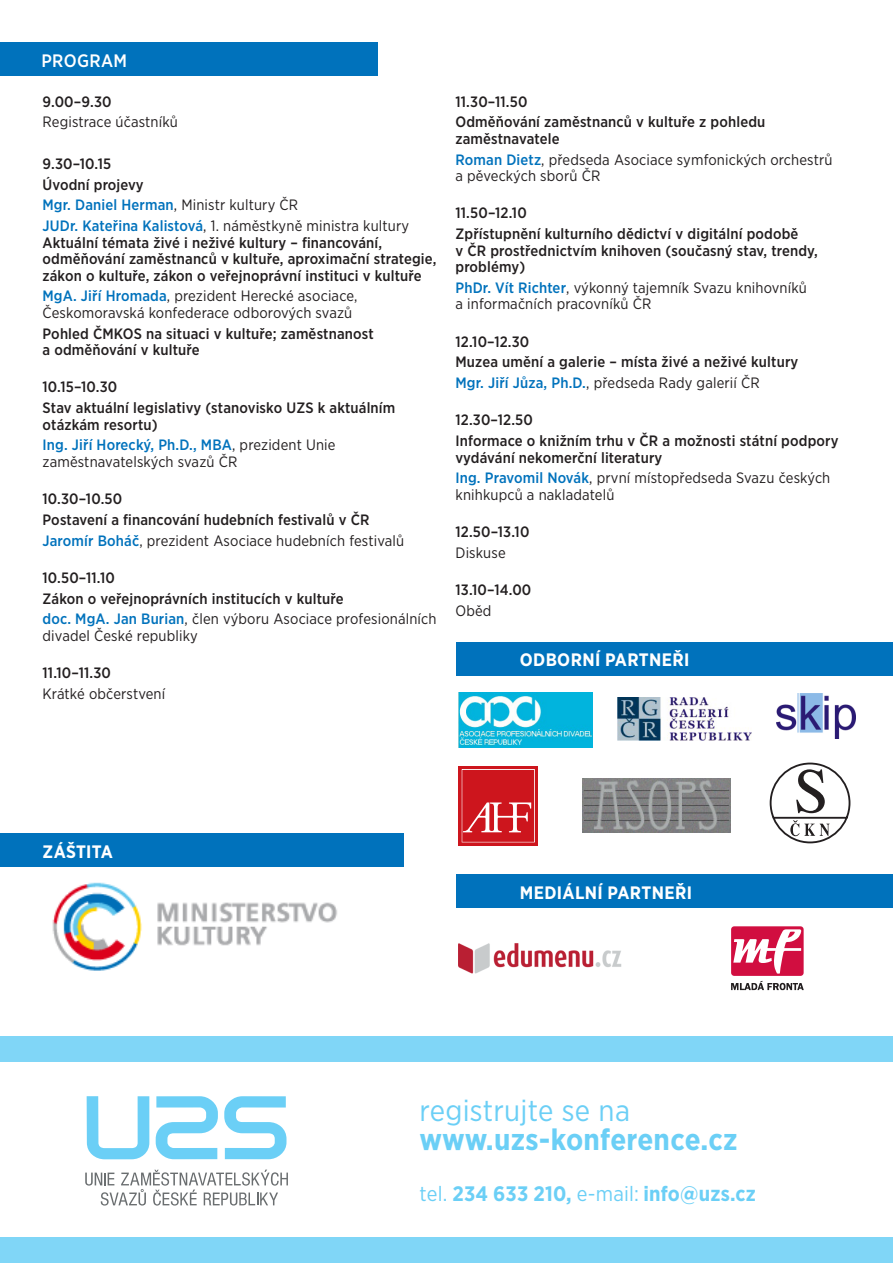
<style>
.page{position:relative;width:893px;height:1263px;background:#fff}
.page>*{position:absolute;margin:0;border:0;box-sizing:border-box;transform-origin:0 0}
.t1{font:700 29.85px/28.5px "Gotham Narrow";letter-spacing:.01em;color:#6bcff6}
.t2{font:700 20.85px "Gotham Narrow";letter-spacing:.01em;color:#6bcff6}
.t3{font:700 18px "Gotham Narrow";letter-spacing:.02em;color:#fff}
.t4{font:500 18px "Gotham Narrow";letter-spacing:.02em;color:#fff}
.t5{font:500 15px/16.5px "Gotham Narrow";letter-spacing:.01em;color:#231f20}
.t6{font:15px/16.5px "Gotham Narrow";letter-spacing:.01em;color:#231f20}
.s1{font-weight:500;color:#0072bc}
.s2{color:#0072bc}
.s3{font-weight:400}
</style>
<div class="page">
<div style="left:0;top:833px;width:404px;height:34px;background:#0072bc"></div>
<div style="left:0;top:1237px;width:893px;height:26px;background:#80d6f7"></div>
<div style="left:0;top:1037px;width:893px;height:25px;background:#80d6f7"></div>
<svg style="left:85px;top:1169px;width:203px;height:36px"></svg>
<svg style="left:87px;top:1096px;width:199px;height:63px"></svg>
<div style="left:0;top:43px;width:377px;height:33px;background:#0072bc"></div>
<img style="left:52px;top:882px;width:285px;height:89px">
<div style="left:456px;top:642px;width:437px;height:33px;background:#0072bc"></div>
<div style="left:456px;top:874px;width:437px;height:34px;background:#0072bc"></div>
<img style="left:458px;top:693px;width:134px;height:54px">
<img style="left:776px;top:693px;width:79px;height:45px">
<svg style="left:770px;top:763px;width:80px;height:80px"></svg>
<img style="left:582px;top:779px;width:148px;height:54px">
<svg style="left:458px;top:766px;width:80px;height:80px"></svg>
<svg style="left:462px;top:769px;width:73px;height:73px;background:#d3343b"></svg>
<img style="left:458px;top:943px;width:164px;height:31px">
<div style="left:731px;top:926px;width:73px;height:50px;background:#d10e40;border-radius:3px"></div>
<svg style="left:733px;top:929px;width:68px;height:45px"></svg>
<svg style="left:731px;top:981px;width:73px;height:9px"></svg>
<img style="left:618px;top:697px;width:134px;height:43px">
<p class="t4" style="left:41px;top:49px;width:87px">PROGRAM</p>
<p class="t5" style="left:43px;top:93px;width:71px">9.00–9.30</p>
<p class="t6" style="left:43px;top:114px;width:137px">Registrace účastníků</p>
<p class="t5" style="left:43px;top:155px;width:70px">9.30–10.15</p>
<p class="t5" style="left:43px;top:176px;width:103px">Úvodní projevy</p>
<p class="t6" style="left:43px;top:197px;width:257px"><span class="s1">Mgr. Daniel Herman</span>, Ministr kultury ČR</p>
<p class="t5" style="left:43px;top:217px;width:395px"><span class="s2">JUDr. Kateřina Kalistová</span><span class="s3">, 1. náměstkyně ministra kultury </span>Aktuální témata živé i neživé kultury – financování, odměňování zaměstnanců v kultuře, aproximační strategie, zákon o kultuře, zákon o veřejnoprávní instituci v kultuře</p>
<p class="t6" style="left:43px;top:288px;width:316px"><span class="s1">MgA. Jiří Hromada</span>, prezident Herecké asociace,<br>Českomoravská konfederace odborových svazů</p>
<p class="t5" style="left:43px;top:325px;width:333px">Pohled ČMKOS na situaci v kultuře; zaměstnanost a odměňování v kultuře</p>
<p class="t5" style="left:43px;top:379px;width:76px">10.15–10.30</p>
<p class="t5" style="left:43px;top:399px;width:354px">Stav aktuální legislativy (stanovisko UZS k aktuálním otázkám resortu)</p>
<p class="t6" style="left:43px;top:437px;width:295px"><span class="s1">Ing. Jiří Horecký, Ph.D., MBA</span>, prezident Unie zaměstnavatelských svazů ČR</p>
<p class="t5" style="left:43px;top:490px;width:81px">10.30–10.50</p>
<p class="t5" style="left:43px;top:511px;width:328px">Postavení a financování hudebních festivalů v ČR</p>
<p class="t6" style="left:43px;top:532px;width:363px"><span class="s1">Jaromír Boháč</span>, prezident Asociace hudebních festivalů</p>
<p class="t5" style="left:43px;top:569px;width:74px">10.50–11.10</p>
<p class="t5" style="left:43px;top:590px;width:303px">Zákon o veřejnoprávních institucích v kultuře</p>
<p class="t6" style="left:43px;top:611px;width:396px"><span class="s1">doc. MgA. Jan Burian</span>, člen výboru Asociace profesionálních divadel České republiky</p>
<p class="t5" style="left:43px;top:664px;width:70px">11.10–11.30</p>
<p class="t6" style="left:43px;top:685px;width:124px">Krátké občerstvení</p>
<p class="t5" style="left:455px;top:93px;width:73px">11.30–11.50</p>
<p class="t5" style="left:455px;top:114px;width:311px">Odměňování zaměstnanců v kultuře z pohledu zaměstnavatele</p>
<p class="t6" style="left:455px;top:151px;width:379px"><span class="s1">Roman Dietz</span>, předseda Asociace symfonických orchestrů a pěveckých sborů ČR</p>
<p class="t5" style="left:455px;top:205px;width:73px">11.50–12.10</p>
<p class="t5" style="left:455px;top:225px;width:364px">Zpřístupnění kulturního dědictví v digitální podobě<br>v ČR prostřednictvím knihoven (současný stav, trendy, problémy)</p>
<p class="t6" style="left:455px;top:279px;width:353px"><span class="s1">PhDr. Vít Richter</span>, výkonný tajemník Svazu knihovníků a informačních pracovníků ČR</p>
<p class="t5" style="left:455px;top:333px;width:75px">12.10–12.30</p>
<p class="t5" style="left:455px;top:354px;width:344px">Muzea umění a galerie – místa živé a neživé kultury</p>
<p class="t6" style="left:455px;top:374px;width:306px"><span class="s1">Mgr. Jiří Jůza, Ph.D.</span>, předseda Rady galerií ČR</p>
<p class="t5" style="left:455px;top:412px;width:79px">12.30–12.50</p>
<p class="t5" style="left:455px;top:432px;width:385px">Informace o knižním trhu v ČR a možnosti státní podpory vydávání nekomerční literatury</p>
<p class="t6" style="left:455px;top:470px;width:376px"><span class="s1">Ing. Pravomil Novák</span>, první místopředseda Svazu českých knihkupců a nakladatelů</p>
<p class="t5" style="left:455px;top:523px;width:75px">12.50–13.10</p>
<p class="t6" style="left:455px;top:544px;width:52px">Diskuse</p>
<p class="t5" style="left:455px;top:581px;width:77px">13.10–14.00</p>
<p class="t6" style="left:455px;top:602px;width:37px">Oběd</p>
<p class="t3" style="left:520px;top:648px;width:171px">ODBORNÍ PARTNEŘI</p>
<p class="t3" style="left:43px;top:840px;width:72px">ZÁŠTITA</p>
<p class="t3" style="left:520px;top:881px;width:174px">MEDIÁLNÍ PARTNEŘI</p>
<p class="t1" style="left:420px;top:1096px;width:319px"><span class="s3">registrujte se na </span>www.uzs-konference.cz</p>
<p class="t2" style="left:420px;top:1180px;width:338px"><span class="s3">tel.</span> 234 633 210, <span class="s3">e-mail:</span> info@uzs.cz</p>
</div>
